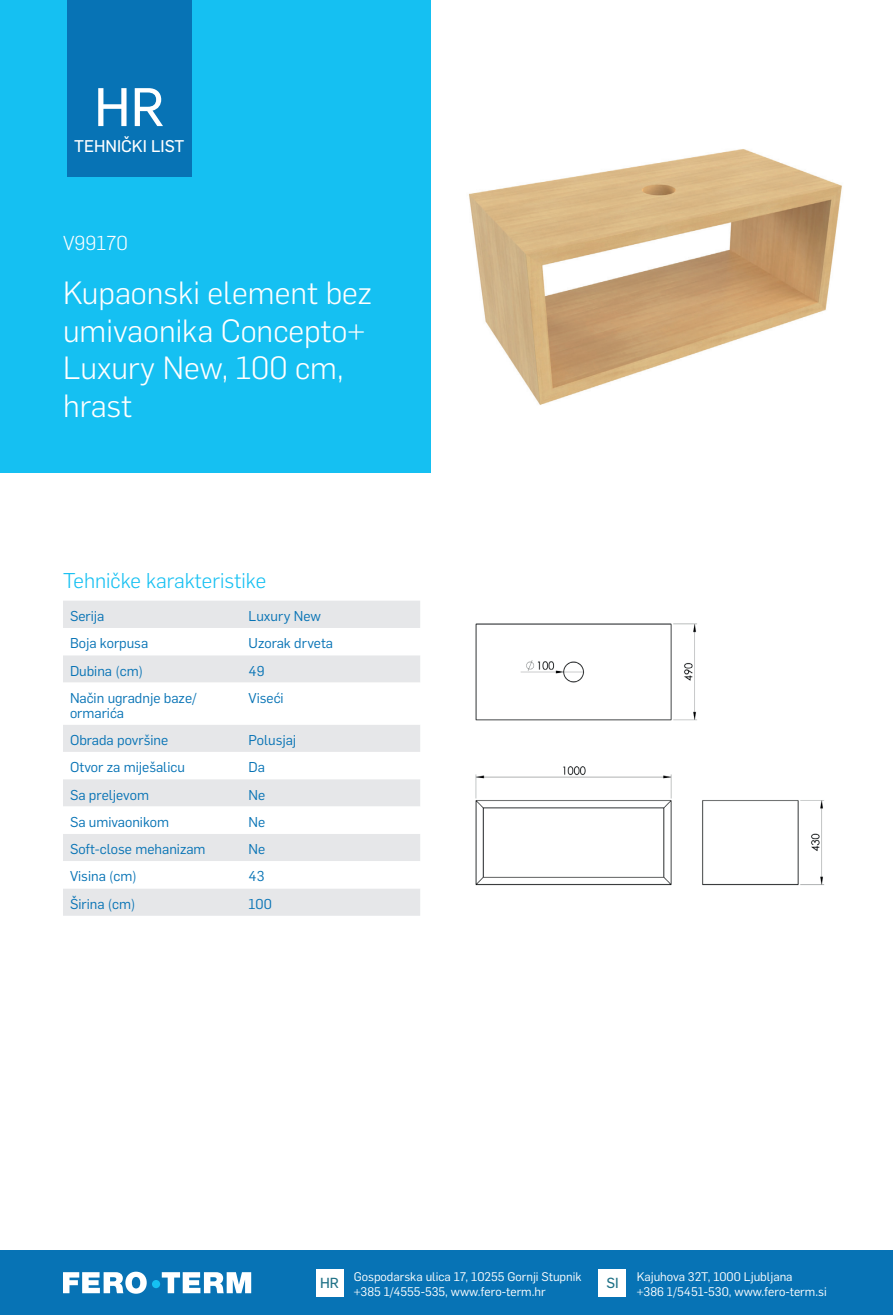
<style>
.page{position:relative;width:893px;height:1315px;background:#fff}
.page>*{position:absolute;margin:0;border:0;box-sizing:border-box;transform-origin:0 0}
.t1{font:53.2px "Flama Basic";color:#fff}
.t2{font:300 31.5px/37.8px "Flama";color:#fff}
.t3{font:300 21px "Flama";color:#15c0f2}
.t4{font:300 19.78px "Flama";color:#fff}
.t5{font:16.62px "Flama Basic";color:#fff}
.t6{font:14.35px "Flama Basic";color:#1f7186}
.t7{font:14px/14.7px "Flama";color:#0773b5}
.t8{font:12.25px/15.8px "Flama";color:#fff}
</style>
<div class="page">
<div style="left:0;top:1250px;width:893px;height:65px;background:#0773b5"></div>
<div style="left:316px;top:1269px;width:27px;height:27px;background:#fff"></div>
<div style="left:599px;top:1269px;width:27px;height:27px;background:#fff"></div>
<svg style="left:63px;top:1271px;width:188px;height:22px"></svg>
<div style="left:152px;top:1280px;width:8px;height:8px;background:#15c0f2;border-radius:50%"></div>
<img style="left:469px;top:149px;width:373px;height:256px">
<img style="left:475px;top:623px;width:350px;height:263px">
<div style="left:0;top:0;width:430px;height:472px;background:#15c0f2"></div>
<div style="left:67px;top:0;width:124px;height:177px;background:#0773b5"></div>
<div style="left:63px;top:601px;width:357px;height:314px;background:#e6e7e9"></div>
<svg style="left:63px;top:628px;width:357px;height:260px"></svg>
<h1 class="t1" style="left:94px;top:70px;width:72px">HR</h1>
<p class="t5" style="left:74px;top:134px;width:112px">TEHNIČKI LIST</p>
<h3 class="t4" style="left:63px;top:229px;width:66px">V99170</h3>
<h2 class="t2" style="left:63px;top:272px;width:310px">Kupaonski element bez umivaonika Concepto+<br>Luxury New, 100 cm, hrast</h2>
<h3 class="t3" style="left:63px;top:567px;width:205px">Tehničke karakteristike</h3>
<p class="t7" style="left:70px;top:608px;width:36px">Serija</p>
<p class="t7" style="left:249px;top:608px;width:74px">Luxury New</p>
<p class="t7" style="left:70px;top:635px;width:80px">Boja korpusa</p>
<p class="t7" style="left:249px;top:635px;width:86px">Uzorak drveta</p>
<p class="t7" style="left:70px;top:662px;width:74px">Dubina (cm)</p>
<p class="t7" style="left:249px;top:662px;width:17px">49</p>
<p class="t7" style="left:70px;top:689px;width:128px">Način ugradnje baze/ ormarića</p>
<p class="t7" style="left:249px;top:689px;width:37px">Viseći</p>
<p class="t7" style="left:70px;top:731px;width:100px">Obrada površine</p>
<p class="t7" style="left:249px;top:731px;width:49px">Polusjaj</p>
<p class="t7" style="left:70px;top:759px;width:116px">Otvor za miješalicu</p>
<p class="t7" style="left:249px;top:759px;width:18px">Da</p>
<p class="t7" style="left:70px;top:786px;width:81px">Sa preljevom</p>
<p class="t7" style="left:249px;top:786px;width:18px">Ne</p>
<p class="t7" style="left:70px;top:813px;width:101px">Sa umivaonikom</p>
<p class="t7" style="left:249px;top:813px;width:18px">Ne</p>
<p class="t7" style="left:70px;top:841px;width:137px">Soft-close mehanizam</p>
<p class="t7" style="left:249px;top:841px;width:18px">Ne</p>
<p class="t7" style="left:70px;top:868px;width:68px">Visina (cm)</p>
<p class="t7" style="left:249px;top:868px;width:17px">43</p>
<p class="t7" style="left:70px;top:895px;width:67px">Širina (cm)</p>
<p class="t7" style="left:249px;top:895px;width:25px">100</p>
<p class="t6" style="left:320px;top:1272px;width:20px">HR</p>
<p class="t8" style="left:637px;top:1267px;width:191px">Kajuhova 32T, 1000 Ljubljana<br>+386 1/5451-530, www.fero-term.si</p>
<p class="t8" style="left:354px;top:1267px;width:229px">Gospodarska ulica 17, 10255 Gornji Stupnik +385 1/4555-535, www.fero-term.hr</p>
<p class="t6" style="left:606px;top:1272px;width:14px">SI</p>
</div>
